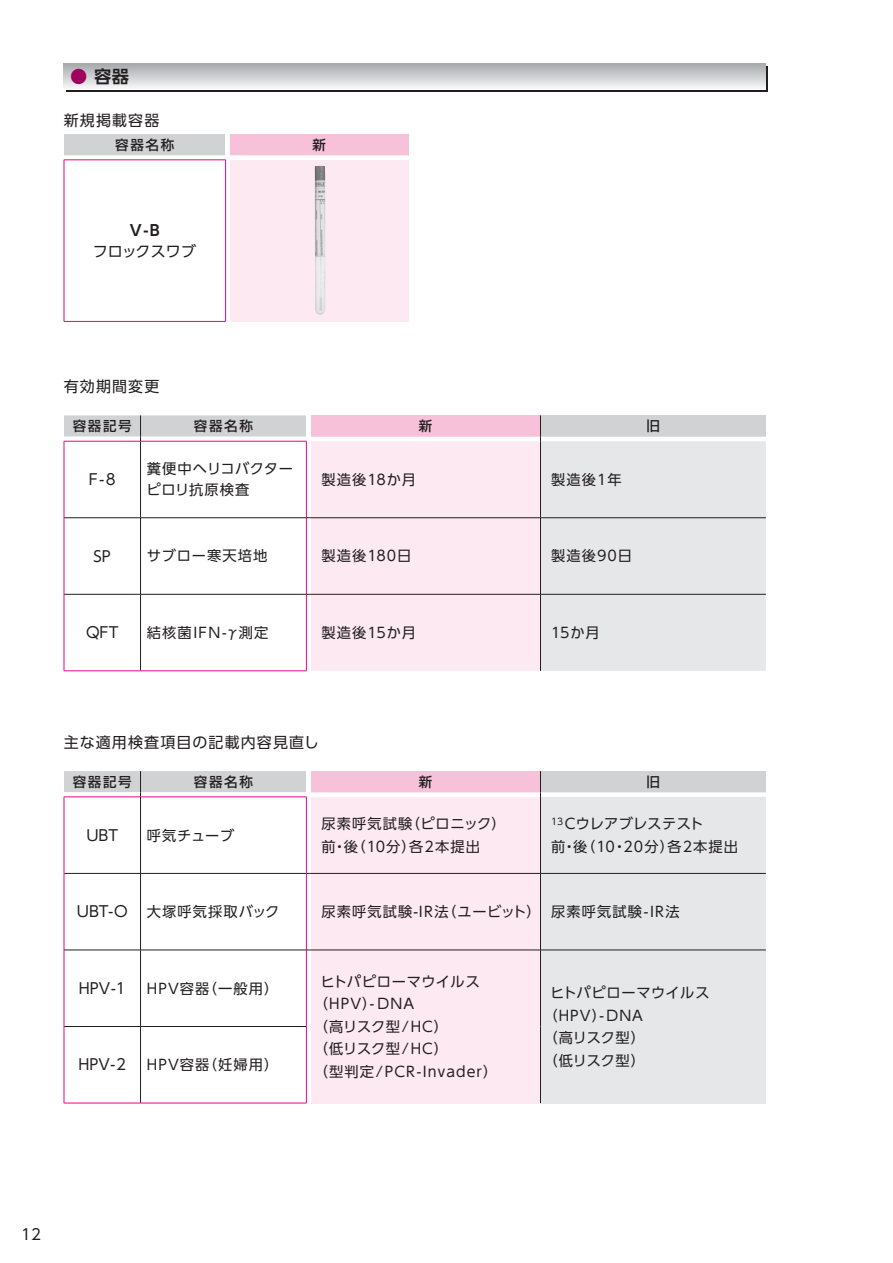
<style>
.page{position:relative;width:893px;height:1263px;background:#fff}
.page>*{position:absolute;margin:0;border:0;box-sizing:border-box;transform-origin:0 0}
.t1{font:700 17.25px "UD Shin Go Pro De";color:#231f20}
.t2{font:15px "UD Shin Go Pro";letter-spacing:.07em;color:#231f20}
.t3{font:15px "UD Shin Go Pro";letter-spacing:.01em;color:#231f20}
.t4{font:700 15px "UD Shin Go Pro De";color:#231f20}
.t5{font:14.25px/22.5px "UD Shin Go Pro";letter-spacing:.075em;color:#231f20}
.t6{font:14.25px/22.5px "UD Shin Go Pro";letter-spacing:.03em;color:#231f20}
.t7{font:14.25px/22.5px "UD Shin Go Pro";letter-spacing:.04em;color:#231f20}
.t8{font:14.25px/21px "UD Shin Go Pro";letter-spacing:.05em;color:#231f20}
.t9{font:500 13.5px "Shin Go Pro";letter-spacing:.125em;color:#231f20}
.s1{color:#9e015e}
</style>
<div class="page">
<svg style="left:64px;top:64px;width:701px;height:23px;background:#cccdcf"></svg>
<hr style="left:64px;top:671px;width:77px;height:1px;background:#ed028c">
<hr style="left:141px;top:671px;width:166px;height:1px;background:#ed028c">
<svg style="left:64px;top:415px;width:702px;height:256px"></svg>
<hr style="left:311px;top:594px;width:229px;height:1px;background:#231f20">
<hr style="left:540px;top:594px;width:226px;height:1px;background:#231f20">
<div style="left:311px;top:950px;width:229px;height:153px;background:#fce9f1"></div>
<div style="left:540px;top:950px;width:226px;height:153px;background:#e6e7e9"></div>
<hr style="left:540px;top:950px;width:1px;height:76px;background:#231f20">
<hr style="left:540px;top:1026px;width:1px;height:77px;background:#231f20">
<hr style="left:64px;top:950px;width:1px;height:76px;background:#ed028c">
<hr style="left:306px;top:950px;width:1px;height:76px;background:#ed028c">
<hr style="left:64px;top:1026px;width:1px;height:77px;background:#ed028c">
<hr style="left:306px;top:1026px;width:1px;height:77px;background:#ed028c">
<hr style="left:140px;top:950px;width:1px;height:76px;background:#231f20">
<hr style="left:140px;top:1027px;width:1px;height:76px;background:#231f20">
<hr style="left:64px;top:1103px;width:77px;height:1px;background:#ed028c">
<hr style="left:141px;top:1103px;width:166px;height:1px;background:#ed028c">
<svg style="left:64px;top:771px;width:702px;height:180px"></svg>
<hr style="left:311px;top:950px;width:229px;height:1px;background:#231f20">
<hr style="left:540px;top:950px;width:226px;height:1px;background:#231f20">
<hr style="left:64px;top:1026px;width:77px;height:1px;background:#231f20">
<hr style="left:141px;top:1026px;width:165px;height:1px;background:#231f20">
<div style="left:64px;top:134px;width:162px;height:21px;background:#d1d2d4"></div>
<div style="left:230px;top:134px;width:179px;height:21px;background:#f7c1d9"></div>
<svg style="left:64px;top:155px;width:345px;height:5px"></svg>
<svg style="left:226px;top:160px;width:1px;height:161px"></svg>
<div style="left:230px;top:160px;width:179px;height:161px;background:#fce9f1"></div>
<hr style="left:64px;top:160px;width:162px;height:1px;background:#ed028c">
<hr style="left:64px;top:160px;width:1px;height:161px;background:#ed028c">
<hr style="left:225px;top:160px;width:1px;height:161px;background:#ed028c">
<hr style="left:64px;top:321px;width:162px;height:1px;background:#ed028c">
<img style="left:315px;top:166px;width:10px;height:149px">
<p class="t1" style="left:70px;top:63px;width:60px"><span class="s1">●</span> 容器</p>
<p class="t2" style="left:64px;top:108px;width:97px">新規掲載容器</p>
<p class="t9" style="left:115px;top:134px;width:61px">容器名称</p>
<p class="t9" style="left:313px;top:134px;width:15px">新</p>
<p class="t4" style="left:130px;top:218px;width:31px">V-B</p>
<p class="t3" style="left:93px;top:239px;width:105px">フロックスワブ</p>
<p class="t2" style="left:64px;top:374px;width:97px">有効期間変更</p>
<p class="t9" style="left:73px;top:415px;width:61px">容器記号</p>
<p class="t9" style="left:194px;top:415px;width:61px">容器名称</p>
<p class="t9" style="left:419px;top:415px;width:15px">新</p>
<p class="t9" style="left:646px;top:415px;width:15px">旧</p>
<p class="t2" style="left:89px;top:467px;width:28px">F-8</p>
<p class="t8" style="left:146px;top:458px;width:148px">糞便中ヘリコバクターピロリ抗原検査</p>
<p class="t5" style="left:321px;top:468px;width:96px">製造後18か月</p>
<p class="t5" style="left:551px;top:468px;width:72px">製造後1年</p>
<p class="t2" style="left:94px;top:544px;width:19px">SP</p>
<p class="t5" style="left:147px;top:544px;width:122px">サブロー寒天培地</p>
<p class="t5" style="left:321px;top:544px;width:91px">製造後180日</p>
<p class="t5" style="left:551px;top:544px;width:82px">製造後90日</p>
<p class="t2" style="left:86px;top:620px;width:34px">QFT</p>
<p class="t5" style="left:147px;top:621px;width:123px">結核菌IFN-γ測定</p>
<p class="t5" style="left:321px;top:621px;width:96px">製造後15か月</p>
<p class="t5" style="left:551px;top:621px;width:50px">15か月</p>
<p class="t2" style="left:64px;top:730px;width:257px">主な適用検査項目の記載内容見直し</p>
<p class="t9" style="left:73px;top:771px;width:61px">容器記号</p>
<p class="t9" style="left:194px;top:771px;width:61px">容器名称</p>
<p class="t9" style="left:419px;top:771px;width:15px">新</p>
<p class="t9" style="left:646px;top:771px;width:15px">旧</p>
<p class="t2" style="left:86px;top:823px;width:33px">UBT</p>
<p class="t5" style="left:147px;top:823px;width:89px">呼気チューブ</p>
<p class="t5" style="left:321px;top:812px;width:186px">尿素呼気試験（ピロニック）前・後（10分）各2本提出</p>
<p class="t6" style="left:551px;top:812px;width:188px"><sup>13</sup> Cウレアブレステスト<br>前・後（10・20分）各2本提出</p>
<p class="t2" style="left:77px;top:899px;width:52px">UBT-O</p>
<p class="t5" style="left:147px;top:900px;width:134px">大塚呼気採取バック</p>
<p class="t5" style="left:321px;top:900px;width:360px">尿素呼気試験-IR法（ユービット） 尿素呼気試験-IR法</p>
<p class="t2" style="left:79px;top:976px;width:48px">HPV-1</p>
<p class="t5" style="left:147px;top:976px;width:133px">HPV容器（一般用）</p>
<p class="t5" style="left:314px;top:970px;width:185px;text-indent:7px">ヒトパピローマウイルス（HPV）- DNA<br>（高リスク型/HC）<br>（低リスク型/HC）<br>（型判定/PCR-Invader）</p>
<p class="t7" style="left:543px;top:981px;width:168px;text-indent:7px">ヒトパピローマウイルス（HPV）-DNA<br>（高リスク型）</p>
<p class="t2" style="left:79px;top:1053px;width:49px">HPV-2</p>
<p class="t5" style="left:147px;top:1053px;width:133px">HPV容器（妊婦用）</p>
<p class="t5" style="left:543px;top:1048px;width:103px">（低リスク型）</p>
<p class="t2" style="left:21px;top:1222px;width:21px">12</p>
</div>
